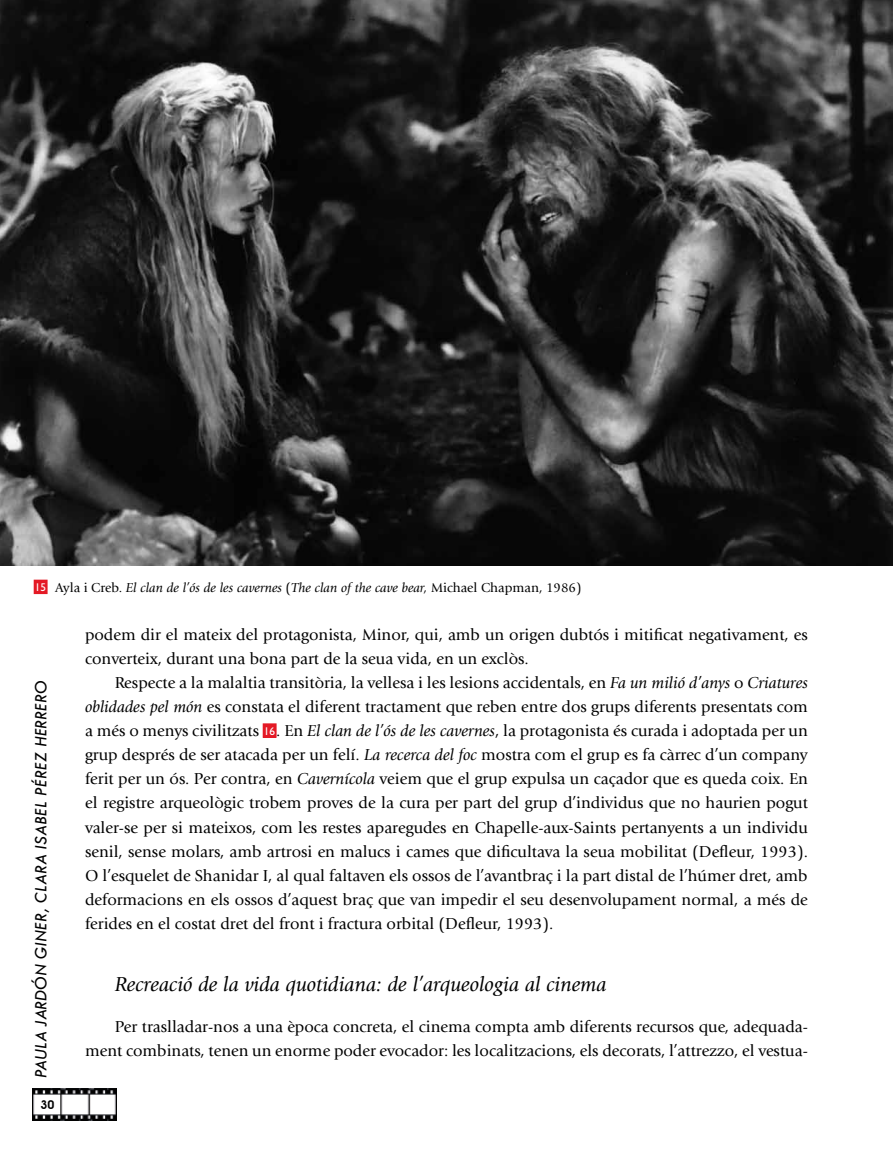
<style>
.page{position:relative;width:893px;height:1149px;background:#fff}
.page>*{position:absolute;margin:0;border:0;box-sizing:border-box;transform-origin:0 0}
.t1{font:italic 21px "Giovanni";color:#000}
.t2{font:italic 18px "Tw Cen";color:#000}
.t3{font:16.5px/24px "Giovanni";color:#000}
.t4{font:italic 13.5px "Giovanni";color:#000}
.t5{font:600 12px "Avant Garde IT Cby BT";color:#000}
.s1{font-family:"Humanist 521 BT";font-style:normal;font-size:11.25px;color:#fff}
.s2{font-style:normal}
.s3{font-style:italic}
.s4{font-family:"Humanist 521 BT";font-size:11.25px;color:#fff}
</style>
<div class="page">
<img style="left:33px;top:1088px;width:84px;height:32px">
<svg style="left:38px;top:1096px;width:20px;height:16px"></svg>
<div style="left:263px;top:723px;width:13px;height:14px;background:#e41925"></div>
<div style="left:263px;top:723px;width:13px;height:14px;border:1px solid #e41925"></div>
<img style="left:0;top:0;width:893px;height:565px">
<div style="left:34px;top:580px;width:13px;height:13px;background:#e41925"></div>
<div style="left:34px;top:579px;width:13px;height:14px;border:1px solid #e41925"></div>
<p class="t4" style="left:35px;top:580px;width:548px"><span class="s1">15</span> <span class="s2">Ayla i Creb.</span> El clan de l’ós de les cavernes <span class="s2">(</span>The clan of the cave bear, <span class="s2">Michael Chapman, 1986)</span></p>
<p class="t2" style="left:30px;top:1077px;width:399px;rotate:-90deg">Paula Jardón Giner, Clara Isabel Pérez Herrero</p>
<p class="t5" style="left:40px;top:1097px;width:15px">30</p>
<p class="t3" style="left:85px;top:623px;width:724px">podem dir el mateix del protagonista, Minor, qui, amb un origen dubtós i mitificat negativament, es converteix, durant una bona part de la seua vida, en un exclòs.</p>
<p class="t3" style="left:85px;top:671px;width:724px;text-align:justify;text-indent:30px">Respecte a la malaltia transitòria, la vellesa i les lesions accidentals, en <span class="s3">Fa un milió d’anys</span> o <span class="s3">Criatures oblidades pel món</span> es constata el diferent tractament que reben entre dos grups diferents presentats com a més o menys civilitzats <span class="s4">16</span>. En <span class="s3">El clan de l’ós de les cavernes</span>, la protagonista és curada i adoptada per un grup després de ser atacada per un felí. <span class="s3">La recerca del foc</span> mostra com el grup es fa càrrec d’un company ferit per un ós. Per contra, en <span class="s3">Cavernícola</span> veiem que el grup expulsa un caçador que es queda coix. En el registre arqueològic trobem proves de la cura per part del grup d’individus que no haurien pogut valer-se per si mateixos, com les restes aparegudes en Chapelle-aux-Saints pertanyents a un individu senil, sense molars, amb artrosi en malucs i cames que dificultava la seua mobilitat (Defleur, 1993).<br>O l’esquelet de Shanidar I, al qual faltaven els ossos de l’avantbraç i la part distal de l’húmer dret, amb deformacions en els ossos d’aquest braç que van impedir el seu desenvolupament normal, a més de ferides en el costat dret del front i fractura orbital (Defleur, 1993).</p>
<p class="t1" style="left:115px;top:972px;width:493px">Recreació de la vida quotidiana: de l’arqueologia al cinema</p>
<p class="t3" style="left:85px;top:1014px;width:724px;text-align:right">Per traslladar-nos a una època concreta, el cinema compta amb diferents recursos que, adequada&shy;ment combinats, tenen un enorme poder evocador: les localitzacions, els decorats, l’attrezzo, el vestua-</p>
</div>
